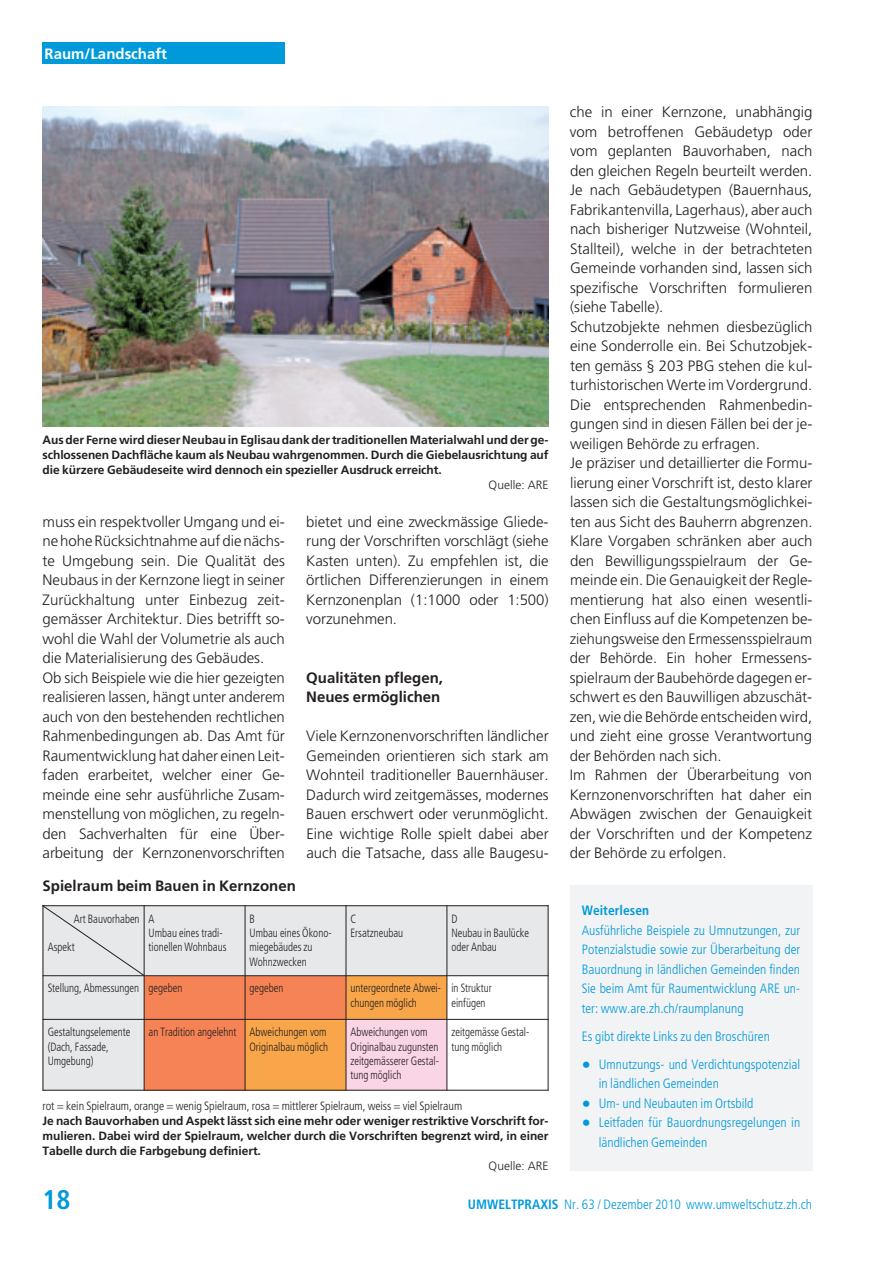
<style>
.page{position:relative;width:893px;height:1263px;background:#fff}
.page>*{position:absolute;margin:0;border:0;box-sizing:border-box;transform-origin:0 0}
.t1{font:700 condensed 27px "Frutiger LT Std";color:#009ada}
.t2{font:300 15px/19.5px "Frutiger LT Std";color:#231f20}
.t3{font:700 15px/19.5px "Frutiger LT Std";color:#231f20}
.t4{font:700 15px "Frutiger LT Std";color:#fff}
.t5{font:300 condensed 13.5px/19.5px "Frutiger LT Std";color:#009ada}
.t6{font:700 condensed 13.5px "Frutiger LT Std";color:#009ada}
.t7{font:300 condensed 12px/14.4px "Frutiger LT Std";color:#231f20;scale:.9 1}
.t8{font:700 12px/15px "Frutiger LT Std";letter-spacing:-.005em;color:#231f20;text-align:justify}
.t9{font:300 condensed 12px "Frutiger LT Std";color:#231f20}
.t10{font:300 12px "Frutiger LT Std";letter-spacing:.005em;color:#231f20}
.s1{font-size:18px}
.s2{font-weight:700}
</style>
<div class="page">
<div style="left:43px;top:43px;width:242px;height:21px;background:#009ada"></div>
<div style="left:570px;top:885px;width:242px;height:285px;background:#f2f3f4"></div>
<div style="left:144px;top:905px;width:101px;height:71px;background:#e7e8e9"></div>
<div style="left:245px;top:905px;width:101px;height:71px;background:#e7e8e9"></div>
<div style="left:346px;top:905px;width:101px;height:71px;background:#e7e8e9"></div>
<div style="left:447px;top:905px;width:102px;height:71px;background:#e7e8e9"></div>
<div style="left:43px;top:976px;width:101px;height:43px;background:#e7e8e9"></div>
<div style="left:144px;top:976px;width:101px;height:43px;background:#f58355"></div>
<div style="left:245px;top:976px;width:101px;height:43px;background:#f58355"></div>
<div style="left:346px;top:976px;width:101px;height:43px;background:#f9a64a"></div>
<div style="left:43px;top:1019px;width:101px;height:72px;background:#e7e8e9"></div>
<div style="left:144px;top:1019px;width:101px;height:72px;background:#f58355"></div>
<div style="left:245px;top:1019px;width:101px;height:72px;background:#f9a64a"></div>
<div style="left:346px;top:1019px;width:101px;height:72px;background:#fad5e5"></div>
<hr style="left:43px;top:905px;width:1px;height:186px;background:#231f20">
<hr style="left:144px;top:905px;width:1px;height:186px;background:#231f20">
<hr style="left:245px;top:905px;width:1px;height:186px;background:#231f20">
<hr style="left:346px;top:905px;width:1px;height:186px;background:#231f20">
<hr style="left:447px;top:905px;width:1px;height:186px;background:#231f20">
<hr style="left:548px;top:905px;width:1px;height:186px;background:#231f20">
<hr style="left:43px;top:905px;width:506px;height:1px;background:#231f20">
<hr style="left:43px;top:975px;width:506px;height:1px;background:#231f20">
<hr style="left:43px;top:1019px;width:506px;height:1px;background:#231f20">
<hr style="left:43px;top:1090px;width:506px;height:1px;background:#231f20">
<svg style="left:42px;top:905px;width:102px;height:71px;background:#dcdcdd"></svg>
<img style="left:43px;top:106px;width:506px;height:320px">
<p class="t4" style="left:45px;top:47px;width:124px">Raum/Landschaft</p>
<p class="t8" style="left:43px;top:433px;width:507px">Aus der Ferne wird dieser Neubau in Eglisau dank der traditionellen Materialwahl und der ge&shy;schlossenen Dachfläche kaum als Neubau wahrgenommen. Durch die Giebelausrichtung auf die kürzere Gebäudeseite wird dennoch ein spezieller Ausdruck erreicht.</p>
<p class="t10" style="left:489px;top:480px;width:61px">Quelle: ARE</p>
<p class="t2" style="left:43px;top:513px;width:244px">muss ein respektvoller Umgang und ei&shy;nehoheRücksichtnahme aufdienächs&shy;te Umgebung sein. Die Qualität des Neubaus in der Kernzone liegt in seiner Zurückhaltung unter Einbezug zeit&shy;gemässer Architektur. Dies betrifft so&shy;wohl die Wahl der Volumetrie als auch die Materialisierung des Gebäudes.<br>Ob sich Beispiele wie die hier gezeigten realisieren lassen, hängt unter anderem auch von den bestehenden rechtlichen Rahmenbedingungen ab. Das Amt für Raumentwicklung hat daher einen Leit&shy;faden erarbeitet, welcher einer Ge&shy;meinde eine sehr ausführliche Zusam&shy;menstellung von möglichen, zu regeln&shy;den Sachverhalten für eine Über&shy;arbeitung der Kernzonenvorschriften</p>
<p class="t2" style="left:306px;top:513px;width:244px;text-align:justify">bietet und eine zweckmässige Gliede&shy;rung der Vorschriften vorschlägt (siehe Kasten unten). Zu empfehlen ist, die örtlichen Differenzierungen in einem Kernzonenplan (1:1000 oder 1:500) vorzunehmen.</p>
<p class="t3" style="left:306px;top:669px;width:138px">Qualitäten pflegen,<br>Neues ermöglichen</p>
<p class="t2" style="left:306px;top:727px;width:244px;text-align:justify">Viele Kernzonenvorschriften ländlicher Gemeinden orientieren sich stark am Wohnteil traditioneller Bauernhäuser.<br>Dadurch wird zeitgemässes, modernes Bauen erschwert oder verunmöglicht.<br>Eine wichtige Rolle spielt dabei aber auch die Tatsache, dass alle Baugesu-</p>
<p class="t3" style="left:43px;top:877px;width:255px">Spielraum beim Bauen in Kernzonen</p>
<p class="t7" style="left:74px;top:912px;width:75px">Art Bauvorhaben</p>
<p class="t7" style="left:48px;top:941px;width:32px">Aspekt</p>
<p class="t7" style="left:149px;top:912px;width:88px">A<br>Umbau eines tradi&shy;tionellen Wohnbaus</p>
<p class="t7" style="left:250px;top:912px;width:93px">B<br>Umbau eines Ökono&shy;miegebäudes zu<br>Wohnzwecken</p>
<p class="t7" style="left:350px;top:912px;width:60px">C<br>Ersatzneubau</p>
<p class="t7" style="left:451px;top:912px;width:88px">D<br>Neubau in Baulücke oder Anbau</p>
<p class="t7" style="left:48px;top:982px;width:151px">Stellung, Abmessungen gegeben</p>
<p class="t7" style="left:250px;top:982px;width:39px">gegeben</p>
<p class="t7" style="left:350px;top:982px;width:102px">untergeordnete Abwei&shy;chungen möglich</p>
<p class="t7" style="left:451px;top:982px;width:46px">in Struktur einfügen</p>
<p class="t7" style="left:48px;top:1026px;width:93px">Gestaltungselemente (Dach, Fassade,<br>Umgebung)</p>
<p class="t7" style="left:149px;top:1026px;width:201px;text-align:right">an Tradition angelehnt Abweichungen vom<br>Originalbau möglich</p>
<p class="t7" style="left:350px;top:1026px;width:100px">Abweichungen vom<br>Originalbau zugunsten zeitgemässerer Gestal&shy;tung möglich</p>
<p class="t7" style="left:451px;top:1026px;width:88px">zeitgemässe Gestal&shy;tung möglich</p>
<p class="t9" style="left:43px;top:1101px;width:421px">rot = kein Spielraum, orange = wenig Spielraum, rosa = mittlerer Spielraum, weiss = viel Spielraum</p>
<p class="t8" style="left:43px;top:1114px;width:507px">Je nach Bauvorhaben und Aspekt lässt sich eine mehr oder weniger restriktive Vorschrift for&shy;mulieren. Dabei wird der Spielraum, welcher durch die Vorschriften begrenzt wird, in einer Tabelle durch die Farbgebung definiert.</p>
<p class="t10" style="left:489px;top:1161px;width:61px">Quelle: ARE</p>
<p class="t2" style="left:570px;top:103px;width:244px">che in einer Kernzone, unabhängig vom betroffenen Gebäudetyp oder vom geplanten Bauvorhaben, nach den gleichen Regeln beurteilt werden.<br>Je nach Gebäudetypen (Bauernhaus, Fabrikantenvilla, Lagerhaus), aber auch nach bisheriger Nutzweise (Wohnteil, Stallteil), welche in der betrachteten Gemeinde vorhanden sind, lassen sich spezifische Vorschriften formulieren (siehe Tabelle).<br>Schutzobjekte nehmen diesbezüglich eine Sonderrolle ein. Bei Schutzobjek&shy;ten gemäss § 203 PBG stehen die kul&shy;turhistorischen Werte im Vordergrund.<br>Die entsprechenden Rahmenbedin&shy;gungen sind in diesen Fällen bei der je&shy;weiligen Behörde zu erfragen.<br>Je präziser und detaillierter die Formu&shy;lierung einer Vorschrift ist, desto klarer lassen sich die Gestaltungsmöglichkei&shy;ten aus Sicht des Bauherrn abgrenzen.<br>Klare Vorgaben schränken aber auch den Bewilligungsspielraum der Ge&shy;meinde ein. Die Genauigkeit der Regle&shy;mentierung hat also einen wesentli&shy;chen Einfluss auf die Kompetenzen be&shy;ziehungsweise den Ermessensspielraum der Behörde. Ein hoher Ermessens&shy;spielraum der Baubehörde dagegen er&shy;schwert es den Bauwilligen abzuschät&shy;zen,wie die Behörde entscheidenwird, und zieht eine grosse Verantwortung der Behörden nach sich.<br>Im Rahmen der Überarbeitung von Kernzonenvorschriften hat daher ein Abwägen zwischen der Genauigkeit der Vorschriften und der Kompetenz der Behörde zu erfolgen.</p>
<p class="t6" style="left:582px;top:905px;width:69px">Weiterlesen</p>
<p class="t5" style="left:582px;top:921px;width:220px;text-align:justify">Ausführliche Beispiele zu Umnutzungen, zur Potenzialstudie sowie zur Überarbeitung der Bauordnung in ländlichen Gemeinden finden Sie beim Amt für Raumentwicklung ARE un&shy;ter: www.are.zh.ch/raumplanung</p>
<p class="t5" style="left:582px;top:1027px;width:190px">Es gibt direkte Links zu den Broschüren</p>
<p class="t5" style="left:599px;top:1055px;width:203px;text-indent:-17px"><span class="s1">•</span> Umnutzungs- und Verdichtungspotenzial in ländlichen Gemeinden</p>
<p class="t5" style="left:582px;top:1094px;width:173px"><span class="s1">•</span> Um- und Neubauten im Ortsbild</p>
<p class="t5" style="left:599px;top:1114px;width:203px;text-indent:-17px"><span class="s1">•</span> Leitfaden für Bauordnungsregelungen in ländlichen Gemeinden</p>
<h1 class="t1" style="left:43px;top:1189px;width:30px">18</h1>
<p class="t5" style="left:468px;top:1196px;width:346px"><span class="s2">UMWELTPRAXIS</span> Nr. 63 / Dezember 2010 www.umweltschutz.zh.ch</p>
</div>
